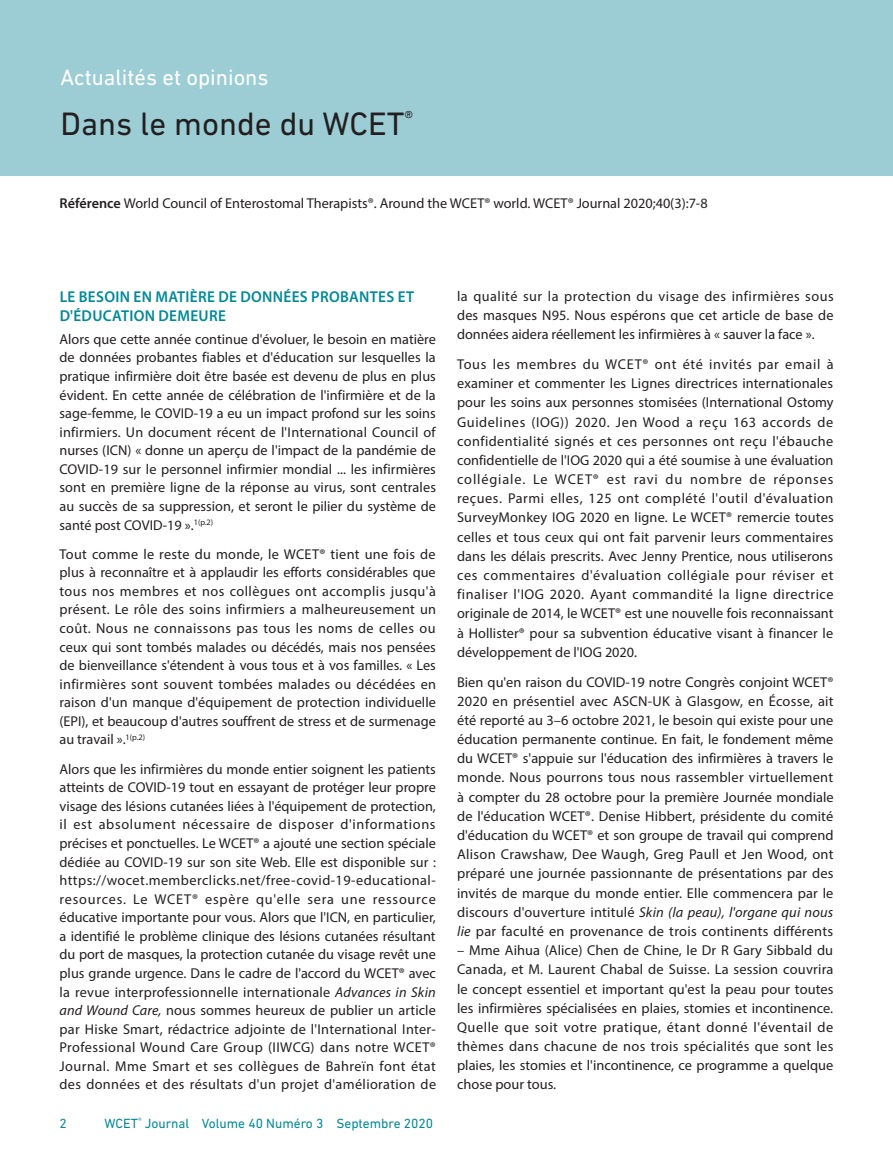
<style>
.page{position:relative;width:893px;height:1149px;background:#fff}
.page>*{position:absolute;margin:0;border:0;box-sizing:border-box;transform-origin:0 0}
._2019_WCET_Top_Title{font:33px "DIN Next LT Pro";color:#231f20}
._2019_WCET_Top_Title-2{font:22.5px "DIN Next LT Pro";color:#fff}
._2019_WCET_Heading{font:600 15.75px/19px "Myriad Pro";letter-spacing:.02em;color:#008a97}
._2019_WCET_Galley{font:14.25px/18.6px "Myriad Pro";color:#231f20;text-align:justify}
.t1{font:13.5px "DIN Next LT Pro";color:#008a97}
.s1{font-weight:600}
.s2{font-style:italic}
</style>
<div class="page">
<div style="left:0;top:0;width:893px;height:175px;background:#9ccdd5"></div>
<p class="_2019_WCET_Top_Title-2" style="left:61px;top:64px;width:209px">Actualités et opinions</p>
<p class="_2019_WCET_Top_Title" style="left:61px;top:105px;width:354px">Dans le monde du WCET<sup>®</sup></p>
<p class="_2019_WCET_Galley" style="left:60px;top:193px;width:650px"><span class="s1">Référence</span> World Council of Enterostomal Therapists®. Around the WCET® world. WCET® Journal 2020;40(3):7-8</p>
<p class="_2019_WCET_Heading" style="left:60px;top:286px;width:356px">LE BESOIN EN MATIÈRE DE DONNÉES PROBANTES ET<br>D'ÉDUCATION DEMEURE</p>
<p class="_2019_WCET_Galley" style="left:60px;top:329px;width:378px">Alors que cette année continue d'évoluer, le besoin en matière de données probantes fiables et d'éducation sur lesquelles la pratique infirmière doit être basée est devenu de plus en plus évident. En cette année de célébration de l'infirmière et de la sage-femme, le COVID-19 a eu un impact profond sur les soins infirmiers. Un document récent de l'International Council of nurses (ICN) « donne un aperçu de l'impact de la pandémie de COVID-19 sur le personnel infirmier mondial ... les infirmières sont en première ligne de la réponse au virus, sont centrales au succès de sa suppression, et seront le pilier du système de santé post COVID-19 ».<sup>1(p.2)</sup></p>
<p class="_2019_WCET_Galley" style="left:60px;top:544px;width:378px">Tout comme le reste du monde, le WCET® tient une fois de plus à reconnaître et à applaudir les efforts considérables que tous nos membres et nos collègues ont accomplis jusqu'à présent. Le rôle des soins infirmiers a malheureusement un coût. Nous ne connaissons pas tous les noms de celles ou ceux qui sont tombés malades ou décédés, mais nos pensées de bienveillance s'étendent à vous tous et à vos familles. « Les infirmières sont souvent tombées malades ou décédées en raison d'un manque d'équipement de protection individuelle (EPI), et beaucoup d'autres souffrent de stress et de surmenage au travail ».<sup>1(p.2)</sup></p>
<p class="_2019_WCET_Galley" style="left:60px;top:759px;width:378px">Alors que les infirmières du monde entier soignent les patients atteints de COVID-19 tout en essayant de protéger leur propre visage des lésions cutanées liées à l'équipement de protection, il est absolument nécessaire de disposer d'informations précises et ponctuelles. Le WCET® a ajouté une section spéciale dédiée au COVID-19 sur son site Web. Elle est disponible sur : https://wocet.memberclicks.net/free-covid-19-educational&shy;resources. Le WCET® espère qu'elle sera une ressource éducative importante pour vous. Alors que l'ICN, en particulier, a identifié le problème clinique des lésions cutanées résultant du port de masques, la protection cutanée du visage revêt une plus grande urgence. Dans le cadre de l'accord du WCET® avec la revue interprofessionnelle internationale <span class="s2">Advances in Skin and Wound Care,</span> nous sommes heureux de publier un article par Hiske Smart, rédactrice adjointe de l'International Inter-Professional Wound Care Group (IIWCG) dans notre WCET® Journal. Mme Smart et ses collègues de Bahreïn font état des données et des résultats d'un projet d'amélioration de</p>
<p class="t1" style="left:60px;top:1114px;width:9px">2</p>
<p class="t1" style="left:105px;top:1114px;width:330px">WCET<sup>®</sup> Journal Volume 40 Numéro 3 Septembre 2020</p>
<p class="_2019_WCET_Galley" style="left:457px;top:286px;width:378px;line-height:19.2px">la qualité sur la protection du visage des infirmières sous des masques N95. Nous espérons que cet article de base de données aidera réellement les infirmières à « sauver la face ».</p>
<p class="_2019_WCET_Galley" style="left:457px;top:354px;width:378px;line-height:19.2px">Tous les membres du WCET® ont été invités par email à examiner et commenter les Lignes directrices internationales pour les soins aux personnes stomisées (International Ostomy Guidelines (IOG)) 2020. Jen Wood a reçu 163 accords de confidentialité signés et ces personnes ont reçu l'ébauche confidentielle de l'IOG 2020 qui a été soumise à une évaluation collégiale. Le WCET® est ravi du nombre de réponses reçues. Parmi elles, 125 ont complété l'outil d'évaluation SurveyMonkey IOG 2020 en ligne. Le WCET® remercie toutes celles et tous ceux qui ont fait parvenir leurs commentaires dans les délais prescrits. Avec Jenny Prentice, nous utiliserons ces commentaires d'évaluation collégiale pour réviser et finaliser l'IOG 2020. Ayant commandité la ligne directrice originale de 2014, le WCET® est une nouvelle fois reconnaissant à Hollister® pour sa subvention éducative visant à financer le développement de l'IOG 2020.</p>
<p class="_2019_WCET_Galley" style="left:457px;top:671px;width:378px;line-height:19.2px">Bien qu'en raison du COVID-19 notre Congrès conjoint WCET® 2020 en présentiel avec ASCN-UK à Glasgow, en Écosse, ait été reporté au 3–6 octobre 2021, le besoin qui existe pour une éducation permanente continue. En fait, le fondement même du WCET® s'appuie sur l'éducation des infirmières à travers le monde. Nous pourrons tous nous rassembler virtuellement à compter du 28 octobre pour la première Journée mondiale de l'éducation WCET®. Denise Hibbert, présidente du comité d'éducation du WCET® et son groupe de travail qui comprend Alison Crawshaw, Dee Waugh, Greg Paull et Jen Wood, ont préparé une journée passionnante de présentations par des invités de marque du monde entier. Elle commencera par le discours d'ouverture intitulé <span class="s2">Skin (la peau), l'organe qui nous lie</span> par faculté en provenance de trois continents différents</p>
<p class="_2019_WCET_Galley" style="left:457px;top:940px;width:378px;line-height:19.2px">– Mme Aihua (Alice) Chen de Chine, le Dr R Gary Sibbald du Canada, et M. Laurent Chabal de Suisse. La session couvrira le concept essentiel et important qu'est la peau pour toutes les infirmières spécialisées en plaies, stomies et incontinence.<br>Quelle que soit votre pratique, étant donné l'éventail de thèmes dans chacune de nos trois spécialités que sont les plaies, les stomies et l'incontinence, ce programme a quelque chose pour tous.</p>
</div>
